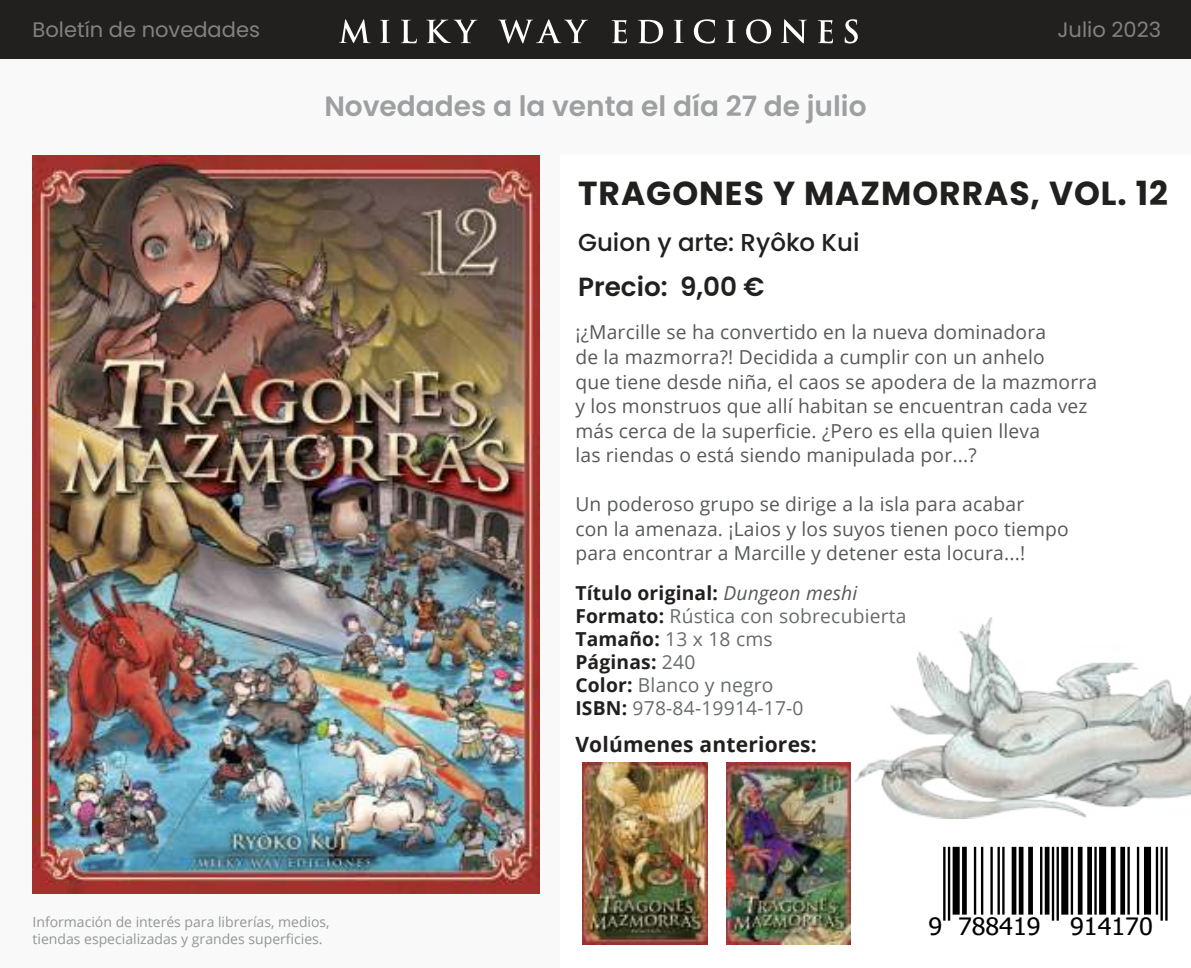
<style>
.page{position:relative;width:1191px;height:968px;background:#fff}
.page>*{position:absolute;margin:0;border:0;box-sizing:border-box;transform-origin:0 0}
.t1{font:700 33.25px "Poppins";letter-spacing:.03em;color:#221f1f}
.t2{font:600 28px "Poppins";color:#9d9fa1}
.t3{font:600 26.25px "Poppins";color:#221f1f}
.t4{font:500 24.5px "Poppins";color:#221f1f}
.t5{font:24.15px "Tahoma";color:#000;scale:1.05 1}
.t6{font:21px "Poppins";color:#808284}
.t7{font:700 21px "Open Sans";letter-spacing:.01em;color:#221f1f}
.t8{font:19.25px/24.5px "Open Sans";letter-spacing:.01em;color:#57585a}
.t9{font:19.25px/23.1px "Open Sans";letter-spacing:.01em;color:#686a6c}
.t10{font:14px/16.8px "Open Sans";color:#939597}
.s1{font-weight:700;color:#221f1f}
.s2{font-style:italic;color:#57585a}
</style>
<div class="page">
<div style="left:0;top:0;width:1191px;height:967px;background:#f9f9f9"></div>
<div style="left:561px;top:155px;width:630px;height:812px;background:#fff"></div>
<img style="left:856px;top:617px;width:334px;height:201px">
<div style="left:0;top:0;width:1191px;height:59px;background:#221f1f"></div>
<svg style="left:339px;top:19px;width:518px;height:24px"></svg>
<img style="left:33px;top:155px;width:506px;height:738px">
<img style="left:726px;top:762px;width:125px;height:181px">
<img style="left:583px;top:762px;width:124px;height:181px">
<hr style="left:943px;top:846px;width:2px;height:74px;background:#000">
<hr style="left:948px;top:846px;width:2px;height:74px;background:#000">
<div style="left:952px;top:846px;width:7px;height:68px;background:#000"></div>
<svg style="left:962px;top:846px;width:4px;height:68px"></svg>
<hr style="left:974px;top:846px;width:2px;height:68px;background:#000">
<hr style="left:981px;top:846px;width:2px;height:68px;background:#000">
<hr style="left:990px;top:846px;width:2px;height:68px;background:#000">
<hr style="left:997px;top:846px;width:2px;height:68px;background:#000">
<hr style="left:1002px;top:846px;width:2px;height:68px;background:#000">
<div style="left:1011px;top:846px;width:5px;height:68px;background:#000"></div>
<div style="left:1018px;top:846px;width:5px;height:68px;background:#000"></div>
<div style="left:1028px;top:846px;width:5px;height:68px;background:#000"></div>
<hr style="left:1040px;top:846px;width:2px;height:68px;background:#000">
<div style="left:1044px;top:846px;width:5px;height:68px;background:#000"></div>
<hr style="left:1051px;top:846px;width:3px;height:74px;background:#000">
<hr style="left:1056px;top:846px;width:2px;height:74px;background:#000">
<div style="left:1061px;top:846px;width:7px;height:68px;background:#000"></div>
<hr style="left:1070px;top:846px;width:3px;height:68px;background:#000">
<div style="left:1077px;top:846px;width:5px;height:68px;background:#000"></div>
<div style="left:1087px;top:846px;width:5px;height:68px;background:#000"></div>
<hr style="left:1094px;top:846px;width:2px;height:68px;background:#000">
<div style="left:1099px;top:846px;width:7px;height:68px;background:#000"></div>
<hr style="left:1111px;top:846px;width:4px;height:68px;background:#000">
<div style="left:1120px;top:846px;width:5px;height:68px;background:#000"></div>
<hr style="left:1127px;top:846px;width:2px;height:68px;background:#000">
<hr style="left:1136px;top:846px;width:3px;height:68px;background:#000">
<div style="left:1144px;top:846px;width:7px;height:68px;background:#000"></div>
<hr style="left:1155px;top:846px;width:3px;height:68px;background:#000">
<hr style="left:1160px;top:846px;width:2px;height:74px;background:#000">
<hr style="left:1165px;top:846px;width:2px;height:74px;background:#000">
<p class="t6" style="left:33px;top:17px;width:229px">Boletín de novedades</p>
<p class="t6" style="left:1057px;top:17px;width:105px">Julio 2023</p>
<h2 class="t2" style="left:324px;top:93px;width:543px">Novedades a la venta el día 27 de julio</h2>
<h1 class="t1" style="left:578px;top:177px;width:591px">TRAGONES Y MAZMORRAS, VOL. 12</h1>
<p class="t4" style="left:578px;top:228px;width:283px">Guion y arte: Ryôko Kui</p>
<h3 class="t3" style="left:578px;top:274px;width:188px">Precio: 9,00 €</h3>
<p class="t8" style="left:575px;top:322px;width:523px">¡¿Marcille se ha convertido en la nueva dominadora<br>de la mazmorra?! Decidida a cumplir con un anhelo<br>que tiene desde niña, el caos se apodera de la mazmorra y los monstruos que allí habitan se encuentran cada vez más cerca de la superficie. ¿Pero es ella quien lleva<br>las riendas o está siendo manipulada por...?</p>
<p class="t8" style="left:575px;top:493px;width:495px">Un poderoso grupo se dirige a la isla para acabar<br>con la amenaza. ¡Laios y los suyos tienen poco tiempo para encontrar a Marcille y detener esta locura...!</p>
<p class="t9" style="left:575px;top:583px;width:332px"><span class="s1">Título original:</span> <span class="s2">Dungeon meshi<br></span><span class="s1">Formato:</span> Rústica con sobrecubierta<br><span class="s1">Tamaño:</span> 13 x 18 cms<br><span class="s1">Páginas:</span> 240<br><span class="s1">Color:</span> Blanco y negro<br><span class="s1">ISBN:</span> 978-84-19914-17-0</p>
<p class="t10" style="left:33px;top:914px;width:299px">Información de interés para librerías, medios, tiendas especializadas y grandes superficies.</p>
<p class="t7" style="left:575px;top:735px;width:243px">Volúmenes anteriores:</p>
<p class="t5" style="left:928px;top:912px;width:215px">9 788419 914170</p>
</div>
